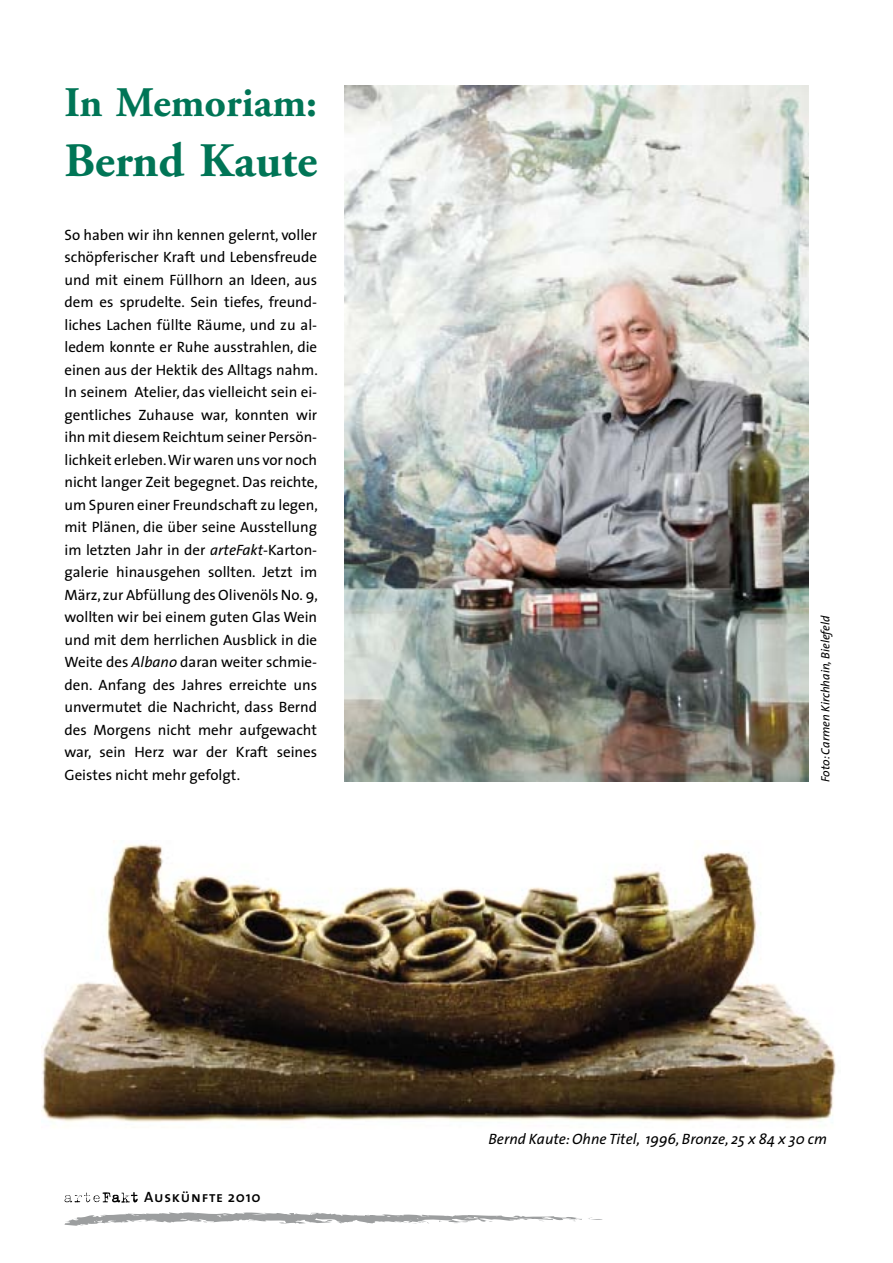
<style>
.page{position:relative;width:893px;height:1263px;background:#fff}
.page>*{position:absolute;margin:0;border:0;box-sizing:border-box;transform-origin:0 0}
.t1{font:700 48px "Adobe Garamond Pro";color:#007556}
.t2{font:700 42px "Adobe Garamond Pro";color:#007556}
.t3{font:15px/22.5px "The Sans";color:#000;text-align:justify}
.t4{font:italic 15px "The Sans";color:#000}
.t5{font:15px "The Sans Semi Bold Caps";letter-spacing:.05em;color:#000}
.t6{font:italic 12px "The Sans";color:#000}
.s1{font-style:italic}
.s2{font-family:"The Sans";font-weight:600}
</style>
<div class="page">
<svg style="left:64px;top:1212px;width:539px;height:14px"></svg>
<svg style="left:64px;top:1192px;width:74px;height:11px"></svg>
<img style="left:345px;top:86px;width:464px;height:695px">
<img style="left:42px;top:844px;width:794px;height:278px">
<h2 class="t2" style="left:64px;top:78px;width:254px">In Memoriam:</h2>
<h1 class="t1" style="left:64px;top:133px;width:254px">Bernd Kaute</h1>
<p class="t3" style="left:64px;top:223px;width:255px">So haben wir ihn kennen gelernt, voller schöpferischer Kraft und Lebensfreude und mit einem Füllhorn an Ideen, aus dem es sprudelte. Sein tiefes, freund&shy;liches Lachen füllte Räume, und zu al&shy;ledem konnte er Ruhe ausstrahlen, die einen aus der Hektik des Alltags nahm.<br>In seinem Atelier, das vielleicht sein ei&shy;gentliches Zuhause war, konnten wir ihn mit diesem Reichtum seiner Persön&shy;lichkeit erleben. Wir waren uns vor noch nicht langer Zeit begegnet. Das reichte, um Spuren einer Freundschaft zu legen, mit Plänen, die über seine Ausstellung im letzten Jahr in der <span class="s1">arteFakt</span>-Karton&shy;galerie hinausgehen sollten. Jetzt im März, zur Abfüllung des Olivenöls No. 9, wollten wir bei einem guten Glas Wein und mit dem herrlichen Ausblick in die Weite des <span class="s1">Albano</span> daran weiter schmie&shy;den. Anfang des Jahres erreichte uns unvermutet die Nachricht, dass Bernd des Morgens nicht mehr aufgewacht war, sein Herz war der Kraft seines Geistes nicht mehr gefolgt.</p>
<p class="t5" style="left:144px;top:1185px;width:118px">Auskünfte <span class="s2">2010</span></p>
<p class="t6" style="left:815px;top:782px;width:168px;rotate:-90deg">Foto: Carmen Kirchhain, Bielefeld</p>
<p class="t4" style="left:489px;top:1126px;width:340px">Bernd Kaute: Ohne Titel, 1996, Bronze, 25 x 84 x 30 cm</p>
</div>
